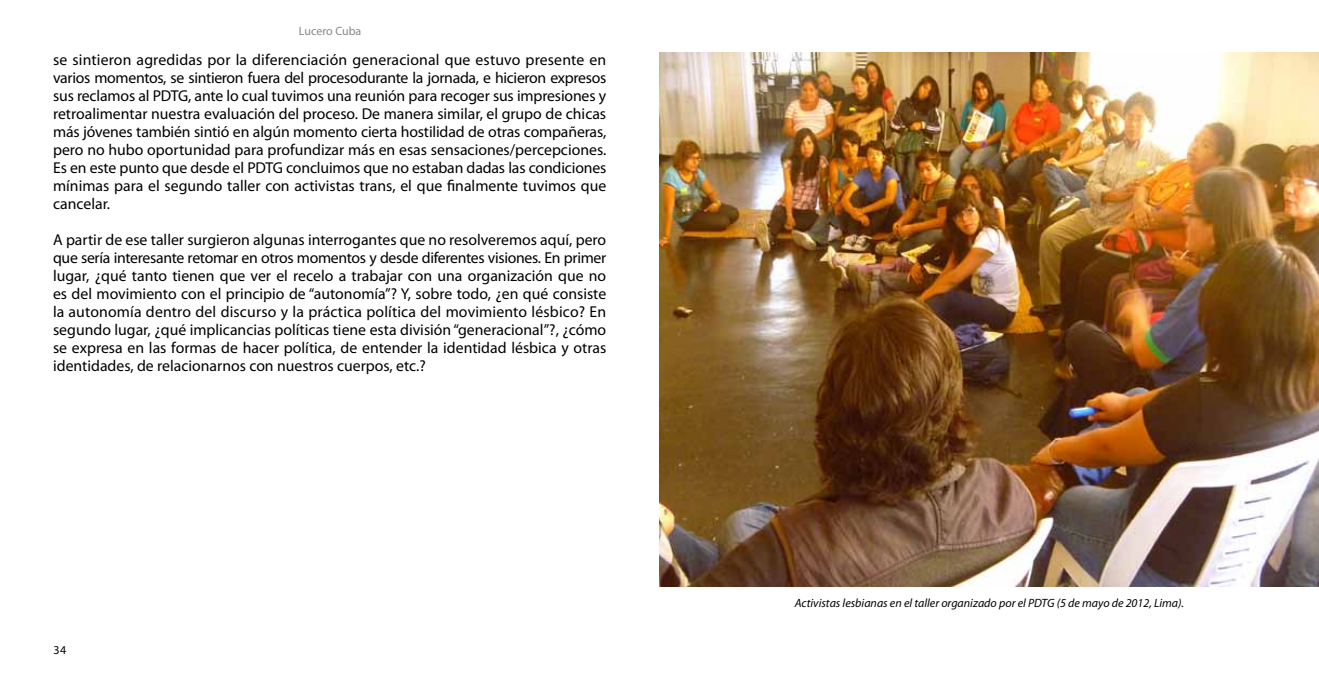
<style>
.page{position:relative;width:1319px;height:681px;background:#fff}
.page>*{position:absolute;margin:0;border:0;box-sizing:border-box;transform-origin:0 0}
.t1{font:15.75px/18px "Myriad Pro";color:#000;text-align:justify}
.t2{font:italic 12px "Myriad Pro";color:#000}
.t3{font:12px "Myriad Pro";letter-spacing:-.005em;color:#87888a}
.t4{font:12px "Myriad Pro";color:#000}
</style>
<div class="page">
<img style="left:659px;top:53px;width:659px;height:533px">
<p class="t3" style="left:299px;top:23px;width:64px">Lucero Cuba</p>
<p class="t1" style="left:53px;top:50px;width:554px">se sintieron agredidas por la diferenciación generacional que estuvo presente en varios momentos, se sintieron fuera del procesodurante la jornada, e hicieron expresos sus reclamos al PDTG, ante lo cual tuvimos una reunión para recoger sus impresiones y retroalimentar nuestra evaluación del proceso. De manera similar, el grupo de chicas más jóvenes también sintió en algún momento cierta hostilidad de otras compañeras, pero no hubo oportunidad para profundizar más en esas sensaciones/percepciones.<br>Es en este punto que desde el PDTG concluimos que no estaban dadas las condiciones mínimas para el segundo taller con activistas trans, el que finalmente tuvimos que cancelar.</p>
<p class="t1" style="left:53px;top:230px;width:554px">A partir de ese taller surgieron algunas interrogantes que no resolveremos aquí, pero que sería interesante retomar en otros momentos y desde diferentes visiones. En primer lugar, ¿qué tanto tienen que ver el recelo a trabajar con una organización que no es del movimiento con el principio de “autonomía”? Y, sobre todo, ¿en qué consiste la autonomía dentro del discurso y la práctica política del movimiento lésbico? En segundo lugar, ¿qué implicancias políticas tiene esta división “generacional”?, ¿cómo se expresa en las formas de hacer política, de entender la identidad lésbica y otras identidades, de relacionarnos con nuestros cuerpos, etc.?</p>
<p class="t4" style="left:54px;top:642px;width:14px">34</p>
<p class="t2" style="left:794px;top:595px;width:390px">Activistas lesbianas en el taller organizado por el PDTG (5 de mayo de 2012, Lima).</p>
</div>
